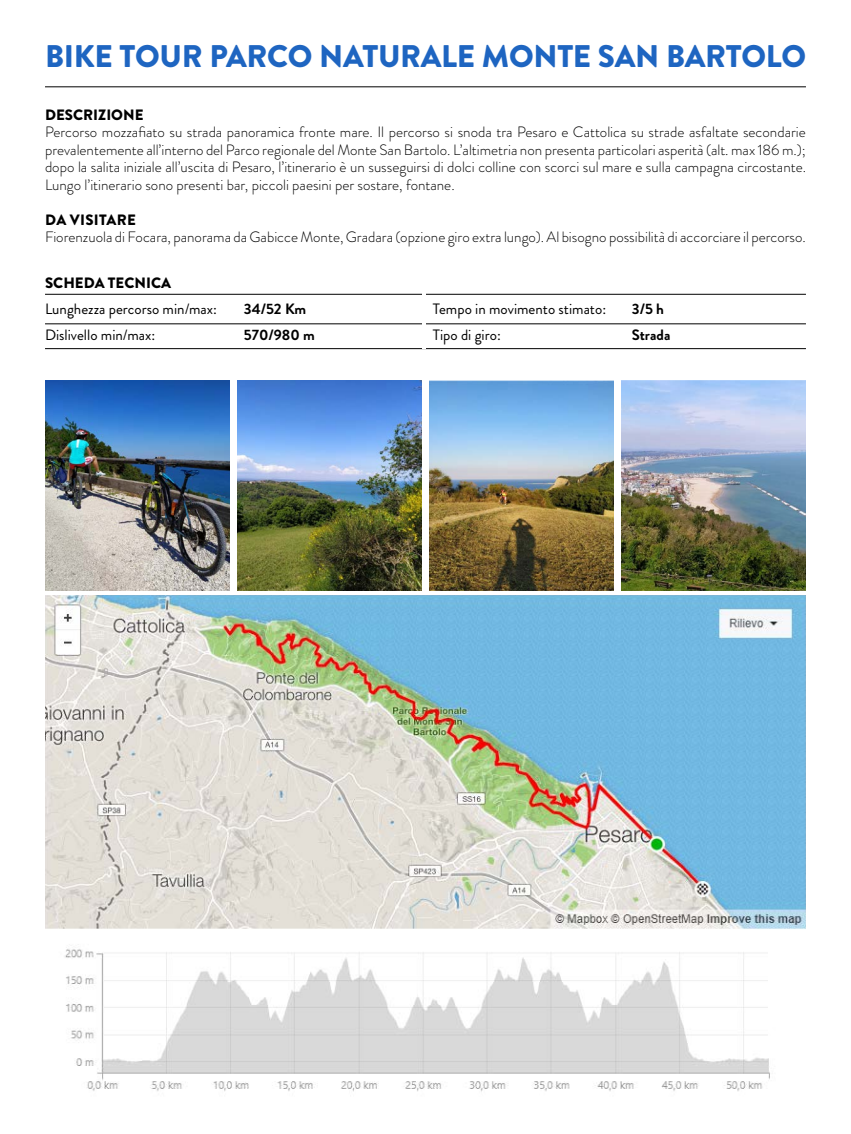
<style>
.page{position:relative;width:851px;height:1134px;background:#fff}
.page>*{position:absolute;margin:0;border:0;box-sizing:border-box;transform-origin:0 0}
.t1{font:900 31.25px "Brandon Grotesque";letter-spacing:-.01em;color:#1e65c1}
.t2{font:300 15px/17.5px "Brandon Grotesque";color:#000;text-align:justify}
.t3{font:15px "Brandon Grotesque";color:#000}
.t4{font:700 15px "Brandon Grotesque";color:#000}
.t5{font:900 15px "Brandon Grotesque";color:#000}
.t6{font:900 15px "Brandon Grotesque";letter-spacing:.02em;color:#000}
</style>
<div class="page">
<img style="left:45px;top:595px;width:760px;height:497px">
<img style="left:45px;top:380px;width:184px;height:210px">
<img style="left:429px;top:380px;width:184px;height:210px">
<img style="left:237px;top:380px;width:184px;height:210px">
<img style="left:621px;top:380px;width:184px;height:210px">
<hr style="left:45px;top:87px;width:760px;height:1px;background:#000">
<hr style="left:45px;top:348px;width:760px;height:1px;background:#000">
<hr style="left:45px;top:294px;width:760px;height:1px;background:#000">
<hr style="left:45px;top:324px;width:760px;height:1px;background:#000">
<hr style="left:421px;top:287px;width:4px;height:62px;background:#fff">
<h1 class="t1" style="left:45px;top:34px;width:762px">BIKE TOUR PARCO NATURALE MONTE SAN BARTOLO</h1>
<p class="t5" style="left:45px;top:104px;width:100px">DESCRIZIONE</p>
<p class="t2" style="left:45px;top:123px;width:762px">Percorso mozzafiato su strada panoramica fronte mare. Il percorso si snoda tra Pesaro e Cattolica su strade asfaltate secondarie prevalentemente all’interno del Parco regionale del Monte San Bartolo. L’altimetria non presenta particolari asperità (alt. max 186 m.); dopo la salita iniziale all’uscita di Pesaro, l’itinerario è un susseguirsi di dolci colline con scorci sul mare e sulla campagna circostante.<br>Lungo l’itinerario sono presenti bar, piccoli paesini per sostare, fontane.</p>
<p class="t6" style="left:45px;top:209px;width:92px">DA VISITARE</p>
<p class="t2" style="left:45px;top:228px;width:762px">Fiorenzuola di Focara, panorama da Gabicce Monte, Gradara (opzione giro extra lungo). Al bisogno possibilità di accorciare il percorso.</p>
<p class="t5" style="left:45px;top:272px;width:127px">SCHEDA TECNICA</p>
<p class="t3" style="left:45px;top:299px;width:173px">Lunghezza percorso min/max:</p>
<p class="t4" style="left:244px;top:299px;width:64px">34/52 Km</p>
<p class="t3" style="left:45px;top:325px;width:112px">Dislivello min/max:</p>
<p class="t4" style="left:244px;top:325px;width:72px">570/980 m</p>
<p class="t3" style="left:433px;top:299px;width:175px">Tempo in movimento stimato:</p>
<p class="t4" style="left:631px;top:299px;width:34px">3/5 h</p>
<p class="t3" style="left:433px;top:325px;width:69px">Tipo di giro:</p>
<p class="t4" style="left:631px;top:325px;width:40px">Strada</p>
</div>
